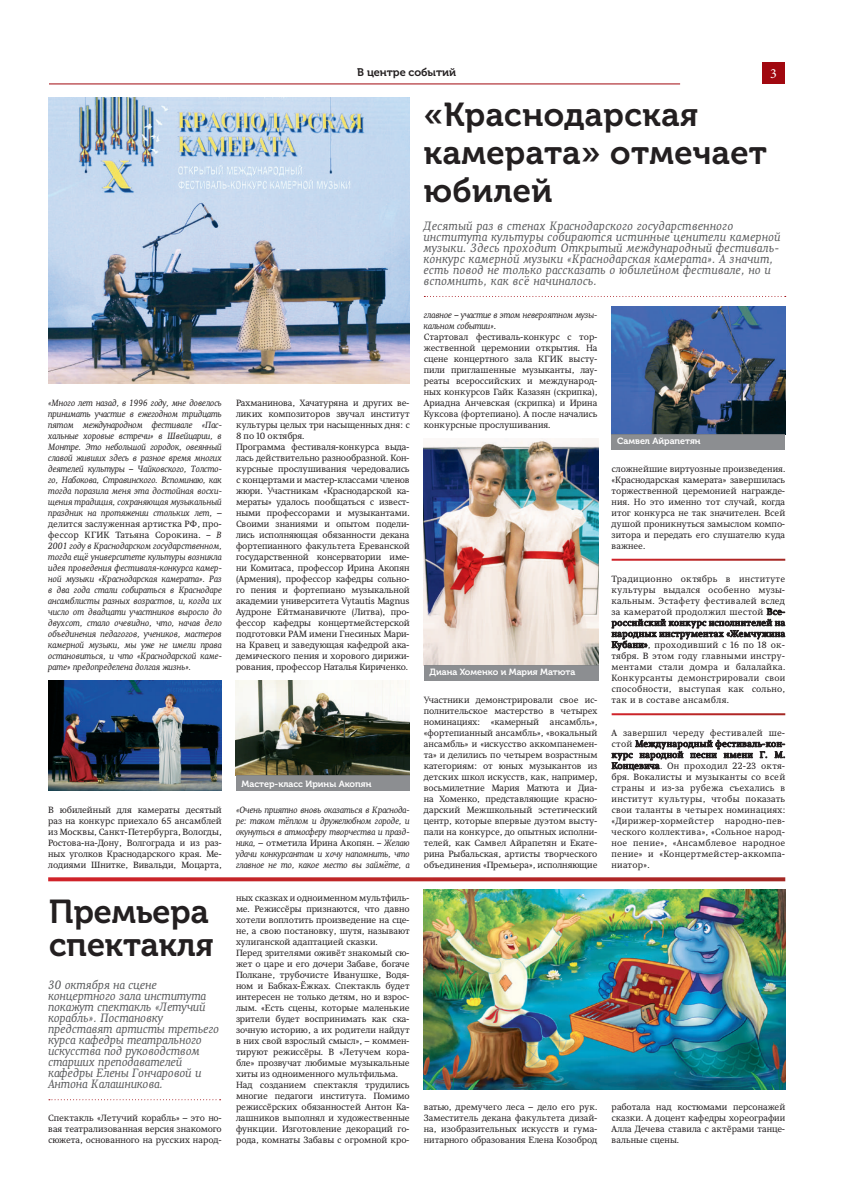
<style>
.page{position:relative;width:842px;height:1191px;background:#fff}
.page>*{position:absolute;margin:0;border:0;box-sizing:border-box;transform-origin:0 0}
.t1{font:33px/38px "Museo Cyrillic 700";letter-spacing:.015em;color:#231f20}
.t2{font:14px "Minion Pro";color:#fff}
.t3{font:italic 12px/11px "Gregor";letter-spacing:.04em;color:#57585a}
.t4{font:italic 12px/11px "Gregor";letter-spacing:.02em;color:#57585a}
.t5{font:11px "Museo Cyrillic 700";color:#231f20}
.t6{font:9px/11px "Gregor";letter-spacing:-.005em;color:#231f20;text-align:justify}
.t7{font:italic 9px/11px "Gregor";color:#231f20;text-align:justify}
.t8{font:9px "Museo Cyrillic 700";color:#fff}
.t9{font:9px "Gregor";letter-spacing:.03em;color:#231f20}
.s1{font-style:normal}
.s2{font-style:italic}
</style>
<div class="page">
<div style="left:762px;top:62px;width:23px;height:22px;background:#a1080f"></div>
<hr style="left:0;top:83px;width:680px;height:1px;background:#a1080f">
<div style="left:0;top:81px;width:48px;height:180px;background:#fff"></div>
<svg style="left:48px;top:877px;width:737px;height:4px;background:#bf3738"></svg>
<img style="left:48px;top:98px;width:362px;height:286px">
<svg style="left:49px;top:1099px;width:172px;height:1px"></svg>
<svg style="left:611px;top:608px;width:174px;height:43px"></svg>
<svg style="left:611px;top:739px;width:174px;height:31px"></svg>
<svg style="left:424px;top:296px;width:362px;height:1px"></svg>
<img style="left:424px;top:890px;width:361px;height:199px">
<img style="left:48px;top:681px;width:174px;height:110px">
<img style="left:236px;top:681px;width:174px;height:94px">
<div style="left:236px;top:775px;width:174px;height:16px;background:#8c8e91"></div>
<img style="left:611px;top:306px;width:174px;height:128px">
<div style="left:611px;top:434px;width:174px;height:16px;background:#8c8e91"></div>
<img style="left:424px;top:439px;width:174px;height:226px">
<div style="left:424px;top:665px;width:174px;height:16px;background:#8c8e91"></div>
<p class="t7" style="left:48px;top:397px;width:175px">«Много лет назад, в 1996 году, мне довелось принимать участие в ежегодном тридцать пятом международном фестивале «Пас&shy;хальные хоровые встречи» в Швейцарии, в Монтре. Это небольшой городок, овеянный славой живших здесь в разное время многих деятелей культуры – Чайковского, Толсто&shy;го, Набокова, Стравинского. Вспоминаю, как тогда поразила меня эта достойная восхи&shy;щения традиция, сохраняющая музыкальный праздник на протяжении стольких лет, <span class="s1">– делится заслуженная артистка РФ, про&shy;фессор КГИК Татьяна Сорокина.</span> – В 2001 году в Краснодарском государственном, тогда ещё университете культуры возникла идея проведения фестиваля-конкурса камер&shy;ной музыки «Краснодарская камерата». Раз в два года стали собираться в Краснодаре ансамблисты разных возрастов, и, когда их число от двадцати участников выросло до двухсот, стало очевидно, что, начав дело объединения педагогов, учеников, мастеров камерной музыки, мы уже не имели права остановиться, и что «Краснодарской каме&shy;рате» предопределена долгая жизнь».</p>
<p class="t6" style="left:48px;top:804px;width:175px">В юбилейный для камераты десятый раз на конкурс приехало 65 ансамблей из Москвы, Санкт-Петербурга, Вологды, Ростова-на-Дону, Волгограда и из раз&shy;ных уголков Краснодарского края. Ме&shy;лодиями Шнитке, Вивальди, Моцарта,</p>
<h1 class="t1" style="left:49px;top:895px;width:166px;line-height:33px">Премьера спектакля</h1>
<p class="t4" style="left:48px;top:979px;width:172px">30 октября на сцене концертного зала института покажут спектакль «Летучий корабль». Постановку представят артисты третьего курса кафедры театрального искусства под руководством старших преподавателей кафедры Елены Гончаровой и<br>Антона Калашникова.</p>
<p class="t6" style="left:48px;top:1112px;width:175px">Спектакль «Летучий корабль» – это но&shy;вая театрализованная версия знакомого сюжета, основанного на русских народ-</p>
<p class="t5" style="left:357px;top:66px;width:100px">В центре событий</p>
<h2 class="t2" style="left:770px;top:64px;width:8px">3</h2>
<h1 class="t1" style="left:424px;top:96px;width:345px">«Краснодарская камерата» отмечает юбилей</h1>
<p class="t6" style="left:236px;top:397px;width:175px;text-align:left">Рахманинова, Хачатуряна и других ве&shy;ликих композиторов звучал институт культуры целых три насыщенных дня: с 8 по 10 октября.<br>Программа фестиваля-конкурса выда&shy;лась действительно разнообразной. Кон&shy;курсные прослушивания чередовались с концертами и мастер-классами членов жюри. Участникам «Краснодарской ка&shy;мераты» удалось пообщаться с извест&shy;ными профессорами и музыкантами.<br>Своими знаниями и опытом подели&shy;лись исполняющая обязанности декана фортепианного факультета Ереванской государственной консерватории име&shy;ни Комитаса, профессор Ирина Акопян (Армения), профессор кафедры сольно&shy;го пения и фортепиано музыкальной академии университета Vytautis Magnus Аудроне Ейтманавичюте (Литва), про&shy;фессор кафедры концертмейстерской подготовки РАМ имени Гнесиных Мари&shy;на Кравец и заведующая кафедрой ака&shy;демического пения и хорового дирижи&shy;рования, профессор Наталья Кириченко.</p>
<p class="t8" style="left:242px;top:779px;width:131px">Мастер-класс Ирины Акопян</p>
<p class="t7" style="left:236px;top:804px;width:175px">«Очень приятно вновь оказаться в Краснода&shy;ре: таком тёплом и дружелюбном городе, и окунуться в атмосферу творчества и празд&shy;ника, <span class="s1">– отметила Ирина Акопян.</span> – Желаю удачи конкурсантам и хочу напомнить, что главное не то, какое место вы займёте, а</p>
<p class="t6" style="left:236px;top:892px;width:175px;text-align:left">ных сказках и одноименном мультфиль&shy;ме. Режиссёры признаются, что давно хотели воплотить произведение на сце&shy;не, а свою постановку, шутя, называют хулиганской адаптацией сказки.<br>Перед зрителями оживёт знакомый сю&shy;жет о царе и его дочери Забаве, богаче Полкане, трубочисте Иванушке, Водя&shy;ном и Бабках-Ёжках. Спектакль будет интересен не только детям, но и взрос&shy;лым. «Есть сцены, которые маленькие зрители будет воспринимать как ска&shy;зочную историю, а их родители найдут в них свой взрослый смысл», – коммен&shy;тируют режиссёры. В «Летучем кора&shy;бле» прозвучат любимые музыкальные хиты из одноименного мультфильма.<br>Над созданием спектакля трудились многие педагоги института. Помимо режиссёрских обязанностей Антон Ка&shy;лашников выполнял и художественные функции. Изготовление декораций го&shy;рода, комнаты Забавы с огромной кро-</p>
<p class="t3" style="left:424px;top:220px;width:358px">Десятый раз в стенах Краснодарского государственного института культуры собираются истинные ценители камерной музыки. Здесь проходит Открытый международный фестиваль&shy;конкурс камерной музыки «Краснодарская камерата». А значит, есть повод не только рассказать о юбилейном фестивале, но и вспомнить, как всё начиналось.</p>
<p class="t6" style="left:424px;top:309px;width:175px;text-align:left"><span class="s2">главное – участие в этом невероятном музы&shy;кальном событии»</span>.<br>Стартовал фестиваль-конкурс с тор&shy;жественной церемонии открытия. На сцене концертного зала КГИК высту&shy;пили приглашенные музыканты, лау&shy;реаты всероссийских и международ&shy;ных конкурсов Гайк Казазян (скрипка), Ариадна Анчевская (скрипка) и Ирина Куксова (фортепиано). А после начались конкурсные прослушивания.</p>
<p class="t8" style="left:429px;top:667px;width:147px">Диана Хоменко и Мария Матюта</p>
<p class="t6" style="left:424px;top:694px;width:175px">Участники демонстрировали свое ис&shy;полнительское мастерство в четырех номинациях: «камерный ансамбль», «фортепианный ансамбль», «вокальный ансамбль» и «искусство аккомпанемен&shy;та» и делились по четырем возрастным категориям: от юных музыкантов из детских школ искусств, как, например, восьмилетние Мария Матюта и Диа&shy;на Хоменко, представляющие красно&shy;дарский Межшкольный эстетический центр, которые впервые дуэтом высту&shy;пали на конкурсе, до опытных исполни&shy;телей, как Самвел Айрапетян и Екате&shy;рина Рыбальская, артисты творческого объединения «Премьера», исполняющие</p>
<p class="t8" style="left:617px;top:436px;width:85px">Самвел Айрапетян</p>
<p class="t6" style="left:612px;top:463px;width:175px">сложнейшие виртуозные произведения. «Краснодарская камерата» завершилась торжественной церемонией награжде&shy;ния. Но это именно тот случай, когда итог конкурса не так значителен. Всей душой проникнуться замыслом компо&shy;зитора и передать его слушателю куда важнее.</p>
<p class="t6" style="left:612px;top:573px;width:175px">Традиционно октябрь в институте культуры выдался особенно музы&shy;кальным. Эстафету фестивалей вслед за камератой продолжил шестой Все&shy;российский конкурс исполнителей на народных инструментах «Жемчужина Кубани», проходивший с 16 по 18 ок&shy;тября. В этом году главными инстру&shy;ментами стали домра и балалайка.<br>Конкурсанты демонстрировали свои способности, выступая как сольно, так и в составе ансамбля.</p>
<p class="t9" style="left:612px;top:727px;width:175px">А завершил череду фестивалей ше-</p>
<p class="t6" style="left:612px;top:749px;width:175px">курс народной песни имени Г. М.<br>Концевича. Он проходил 22-23 октя&shy;бря. Вокалисты и музыканты со всей страны и из-за рубежа съехались в институт культуры, чтобы показать свои таланты в четырех номинациях: «Дирижер-хормейстер народно-пев&shy;ческого коллектива», «Сольное народ&shy;ное пение», «Ансамблевое народное пение» и «Концертмейстер-аккомпа&shy;ниатор».</p>
<p class="t6" style="left:424px;top:1101px;width:175px">ватью, дремучего леса – дело его рук.<br>Заместитель декана факультета дизай&shy;на, изобразительных искусств и гума&shy;нитарного образования Елена Козоброд</p>
<p class="t6" style="left:612px;top:1101px;width:175px">работала над костюмами персонажей сказки. А доцент кафедры хореографии Алла Дечева ставила с актёрами танце&shy;вальные сцены.</p>
</div>
